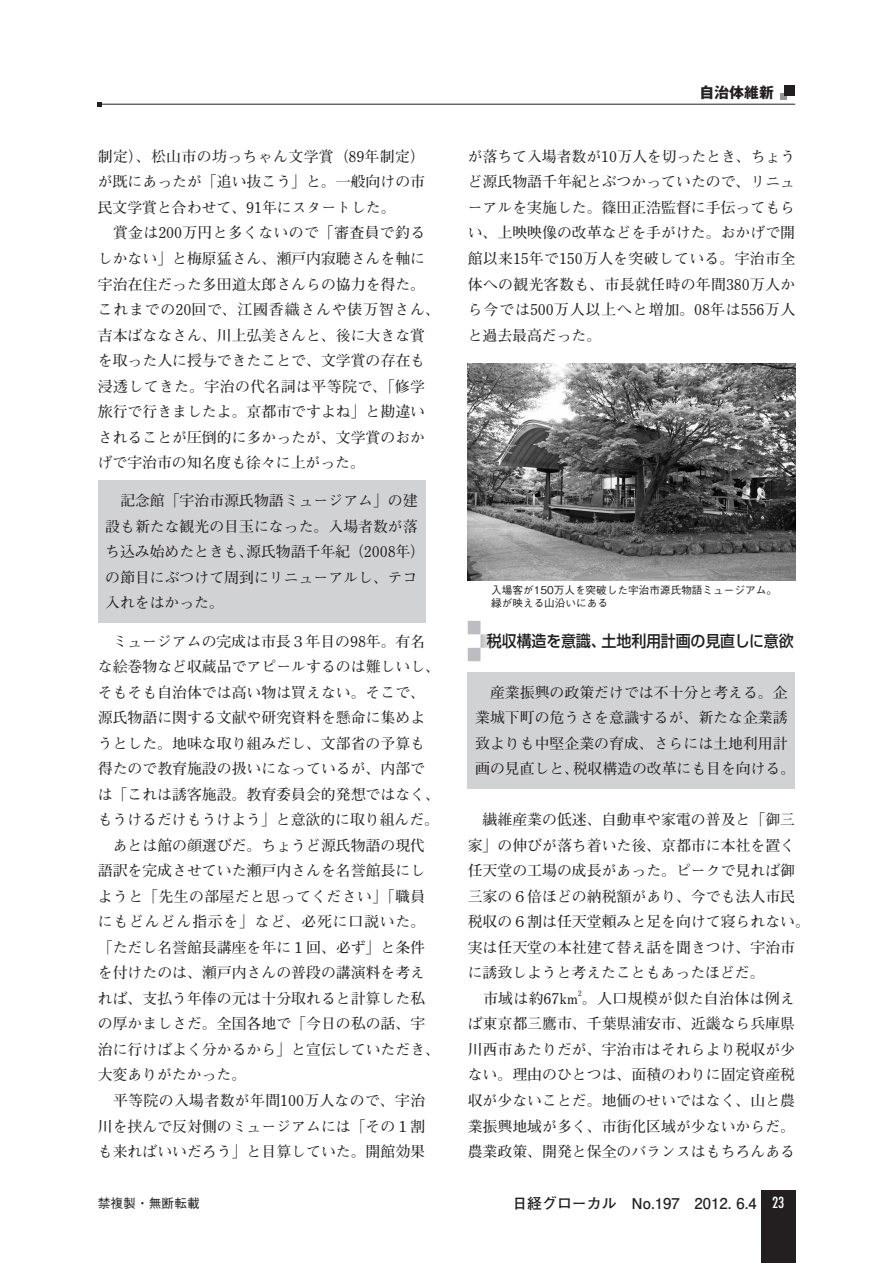
<style>
.page{position:relative;width:893px;height:1263px;background:#fff}
.page>*{position:absolute;margin:0;border:0;box-sizing:border-box;transform-origin:0 0}
.維新-小見出し{font:500 15.9px "Shin Go Pro";letter-spacing:-.01em;color:#231f20;scale:.94 1}
.維新-本文{font:700 14.85px/25.5px "Futo Min A101 Pro";color:#231f20}
.t1{font:700 14.85px "Futo Go B101 Pro";color:#231f20}
.維新-本文-2{font:700 14.85px "Futo Min A101 Pro";letter-spacing:.025em;color:#231f20}
.柱-右{font:700 14.85px "Gothic MB101 Pro";color:#231f20}
.t2{font:condensed 14.85px "Futura Std";color:#fff}
.t3{font:500 12.75px "Gothic BBB Pro";color:#231f20}
.キャプション{font:500 10.65px/12.8px "Gothic BBB Pro";color:#231f20}
.維新-本文-3{font:700 7.5px "Futo Min A101 Pro";color:#231f20}
</style>
<div class="page">
<hr style="left:98px;top:104px;width:697px;height:1px;background:#231f20">
<svg style="left:98px;top:102px;width:4px;height:4px"></svg>
<div style="left:780px;top:94px;width:7px;height:6px;background:#939598"></div>
<div style="left:784px;top:85px;width:11px;height:11px;background:#231f20"></div>
<div style="left:761px;top:1191px;width:34px;height:72px;background:#231f20"></div>
<div style="left:98px;top:480px;width:327px;height:143px;background:#d1d2d4"></div>
<div style="left:468px;top:621px;width:12px;height:13px;background:#bcbdc0"></div>
<div style="left:468px;top:648px;width:12px;height:13px;background:#bcbdc0"></div>
<svg style="left:480px;top:634px;width:12px;height:14px"></svg>
<div style="left:468px;top:672px;width:327px;height:117px;background:#d1d2d4"></div>
<img style="left:468px;top:364px;width:327px;height:216px">
<p class="維新-本文" style="left:98px;top:142px;width:329px;text-align:justify">制定）、松山市の坊っちゃん文学賞（89年制定）が既にあったが「追い抜こう」と。一般向けの市民文学賞と合わせて、91年にスタートした。</p>
<p class="維新-本文" style="left:98px;top:218px;width:344px">　賞金は200万円と多くないので「審査員で釣るしかない」と梅原猛さん、瀬戸内寂聴さんを軸に宇治在住だった多田道太郎さんらの協力を得た。これまでの20回で、江國香織さんや俵万智さん、吉本ばななさん、川上弘美さんと、後に大きな賞を取った人に授与できたことで、文学賞の存在も浸透してきた。宇治の代名詞は平等院で、「修学旅行で行きましたよ。京都市ですよね」と勘違いされることが圧倒的に多かったが、文学賞のおかげで宇治市の知名度も徐々に上がった。</p>
<p class="維新-本文" style="left:105px;top:486px;width:322px">　記念館「宇治市源氏物語ミュージアム」の建設も新たな観光の目玉になった。入場者数が落ち込み始めたときも、源氏物語千年紀（2008年）の節目にぶつけて周到にリニューアルし、テコ入れをはかった。</p>
<p class="維新-本文" style="left:98px;top:627px;width:344px">　ミュージアムの完成は市長３年目の98年。有名な絵巻物など収蔵品でアピールするのは難しいし、そもそも自治体では高い物は買えない。そこで、源氏物語に関する文献や研究資料を懸命に集めようとした。地味な取り組みだし、文部省の予算も得たので教育施設の扱いになっているが、内部では「これは誘客施設。教育委員会的発想ではなく、もうけるだけもうけよう」と意欲的に取り組んだ。</p>
<p class="維新-本文" style="left:98px;top:831px;width:344px">　あとは館の顔選びだ。ちょうど源氏物語の現代語訳を完成させていた瀬戸内さんを名誉館長にしようと「先生の部屋だと思ってください」「職員にもどんどん指示を」など、必死に口説いた。「ただし名誉館長講座を年に１回、必ず」と条件を付けたのは、瀬戸内さんの普段の講演料を考えれば、支払う年俸の元は十分取れると計算した私の厚かましさだ。全国各地で「今日の私の話、宇治に行けばよく分かるから」と宣伝していただき、大変ありがたかった。</p>
<p class="維新-本文" style="left:98px;top:1086px;width:329px;text-align:justify">　平等院の入場者数が年間100万人なので、宇治川を挟んで反対側のミュージアムには「その１割も来ればいいだろう」と目算していた。開館効果</p>
<p class="柱-右" style="left:699px;top:80px;width:76px">自治体維新</p>
<p class="維新-本文" style="left:468px;top:142px;width:329px;text-align:justify">が落ちて入場者数が10万人を切ったとき、ちょうど源氏物語千年紀とぶつかっていたので、リニューアルを実施した。篠田正浩監督に手伝ってもらい、上映映像の改革などを手がけた。おかげで開館以来15年で150万人を突破している。宇治市全体への観光客数も、市長就任時の年間380万人から今では500万人以上へと増加。08年は556万人と過去最高だった。</p>
<p class="キャプション" style="left:491px;top:582px;width:287px">入場客が150万人を突破した宇治市源氏物語ミュージアム。緑が映える山沿いにある</p>
<p class="維新-小見出し" style="left:487px;top:628px;width:328px">税収構造を意識、土地利用計画の見直しに意欲</p>
<p class="維新-本文" style="left:475px;top:678px;width:322px">　産業振興の政策だけでは不十分と考える。企業城下町の危うさを意識するが、新たな企業誘致よりも中堅企業の育成、さらには土地利用計画の見直しと、税収構造の改革にも目を向ける。</p>
<p class="維新-本文" style="left:468px;top:805px;width:344px">　繊維産業の低迷、自動車や家電の普及と「御三家」の伸びが落ち着いた後、京都市に本社を置く任天堂の工場の成長があった。ピークで見れば御三家の６倍ほどの納税額があり、今でも法人市民税収の６割は任天堂頼みと足を向けて寝られない。実は任天堂の本社建て替え話を聞きつけ、宇治市に誘致しようと考えたこともあったほどだ。</p>
<p class="維新-本文-2" style="left:468px;top:987px;width:329px">　市域は約67km 。人口規模が似た自治体は例え</p>
<p class="維新-本文-3" style="left:578px;top:987px;width:5px">2</p>
<p class="維新-本文" style="left:468px;top:1009px;width:329px;text-align:justify">ば東京都三鷹市、千葉県浦安市、近畿なら兵庫県川西市あたりだが、宇治市はそれらより税収が少ない。理由のひとつは、面積のわりに固定資産税収が少ないことだ。地価のせいではなく、山と農業振興地域が多く、市街化区域が少ないからだ。農業政策、開発と保全のバランスはもちろんある</p>
<p class="t3" style="left:98px;top:1193px;width:104px">禁複製・無断転載</p>
<p class="t1" style="left:512px;top:1191px;width:246px">日経グローカル　No.197　2012. 6.4</p>
<p class="t2" style="left:772px;top:1194px;width:14px">23</p>
</div>
